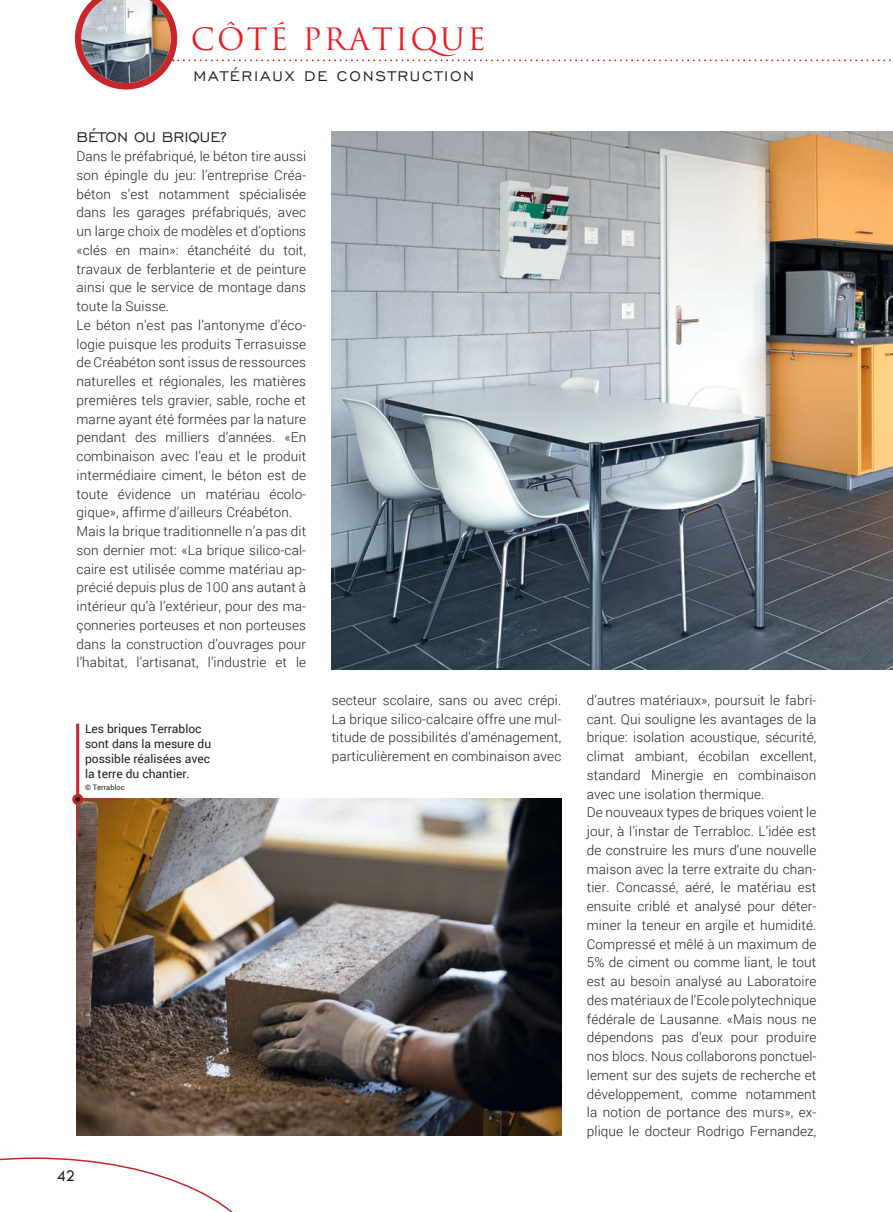
<style>
.page{position:relative;width:893px;height:1212px;background:#fff}
.page>*{position:absolute;margin:0;border:0;box-sizing:border-box;transform-origin:0 0}
.t1{font:30px "Trajan";letter-spacing:.075em;color:#ed1c24}
.t2{font:18px "Engravers Gothic BT";letter-spacing:.1em;color:#231f20}
.t3{font:18px "Engravers Gothic BT";color:#231f20}
.t4{font:16.5px "Tw Cen";color:#231f20}
.t5{font:300 13.5px/18.8px "Roboto";letter-spacing:.01em;color:#231f20}
.t6{font:12px/15px "Roboto";color:#231f20}
.t7{font:7.5px "Roboto";color:#231f20}
</style>
<div class="page">
<svg style="left:0;top:1157px;width:233px;height:55px"></svg>
<svg style="left:75px;top:0;width:816px;height:89px"></svg>
<img style="left:332px;top:132px;width:561px;height:537px">
<img style="left:77px;top:799px;width:484px;height:336px">
<hr style="left:77px;top:799px;width:1px;height:43px;background:#c9252b">
<hr style="left:76px;top:724px;width:3px;height:72px;background:#c9252b">
<hr style="left:78px;top:799px;width:44px;height:1px;background:#c9252b">
<div style="left:74px;top:795px;width:8px;height:8px;background:#231f20;border-radius:50%"></div>
<div style="left:72px;top:794px;width:11px;height:11px;border:3px solid #c9252b;border-radius:50%"></div>
<h1 class="t1" style="left:191px;top:22px;width:296px">CÔTÉ PRATIQUE</h1>
<h2 class="t2" style="left:194px;top:65px;width:282px">MATÉRIAUX DE CONSTRUCTION</h2>
<h2 class="t3" style="left:77px;top:126px;width:152px">BÉTON OU BRIQUE?</h2>
<p class="t5" style="left:77px;top:146px;width:231px">Dans le préfabriqué, le béton tire aussi son épingle du jeu: l’entreprise Créa&shy;béton s’est notamment spécialisée dans les garages préfabriqués, avec un large choix de modèles et d’options «clés en main»: étanchéité du toit, travaux de ferblanterie et de peinture ainsi que le service de montage dans toute la Suisse.<br>Le béton n’est pas l’antonyme d’éco&shy;logie puisque les produits Terrasuisse de Créabéton sont issus de ressources naturelles et régionales, les matières premières tels gravier, sable, roche et marne ayant été formées par la nature pendant des milliers d’années. «En combinaison avec l’eau et le produit intermédiaire ciment, le béton est de toute évidence un matériau écolo&shy;gique», affirme d’ailleurs Créabéton.<br>Mais la brique traditionnelle n’a pas dit son dernier mot: «La brique silico-cal&shy;caire est utilisée comme matériau ap&shy;précié depuis plus de 100 ans autant à intérieur qu’à l’extérieur, pour des ma&shy;çonneries porteuses et non porteuses dans la construction d’ouvrages pour l’habitat, l’artisanat, l’industrie et le</p>
<p class="t6" style="left:85px;top:721px;width:128px">Les briques Terrabloc sont dans la mesure du possible réalisées avec la terre du chantier.</p>
<p class="t7" style="left:85px;top:782px;width:41px">© Terrabloc</p>
<p class="t5" style="left:332px;top:690px;width:231px;text-align:justify">secteur scolaire, sans ou avec crépi.<br>La brique silico-calcaire offre une mul&shy;titude de possibilités d’aménagement, particulièrement en combinaison avec</p>
<p class="t4" style="left:57px;top:1167px;width:20px">42</p>
<p class="t5" style="left:587px;top:690px;width:231px">d’autres matériaux», poursuit le fabri&shy;cant. Qui souligne les avantages de la brique: isolation acoustique, sécurité, climat ambiant, écobilan excellent, standard Minergie en combinaison avec une isolation thermique.<br>De nouveaux types de briques voient le jour, à l’instar de Terrabloc. L’idée est de construire les murs d’une nouvelle maison avec la terre extraite du chan&shy;tier. Concassé, aéré, le matériau est ensuite criblé et analysé pour déter&shy;miner la teneur en argile et humidité.<br>Compressé et mêlé à un maximum de 5% de ciment ou comme liant, le tout est au besoin analysé au Laboratoire des matériaux de l’Ecole polytechnique fédérale de Lausanne. «Mais nous ne dépendons pas d’eux pour produire nos blocs. Nous collaborons ponctuel&shy;lement sur des sujets de recherche et développement, comme notamment la notion de portance des murs», ex&shy;plique le docteur Rodrigo Fernandez,</p>
</div>
